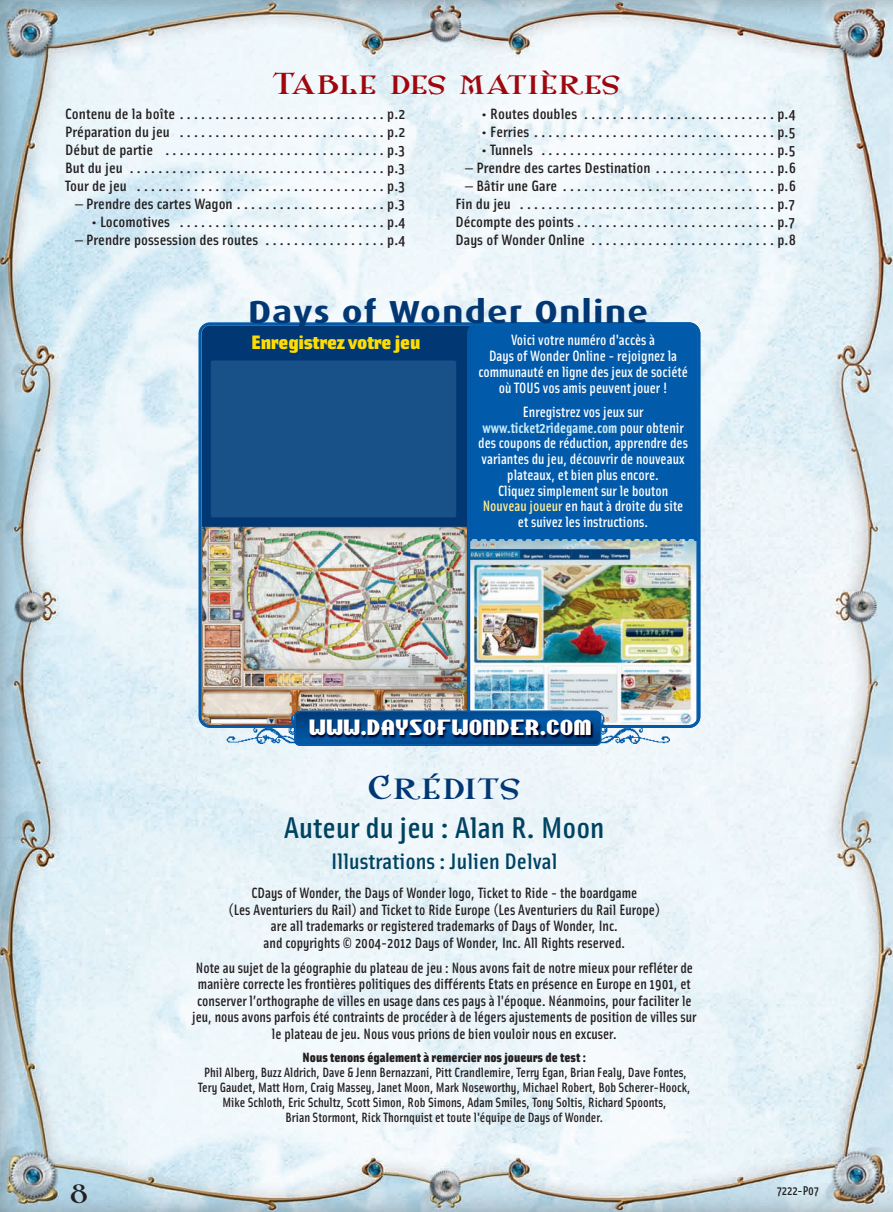
<style>
.page{position:relative;width:893px;height:1212px;background:#fff}
.page>*{position:absolute;margin:0;border:0;box-sizing:border-box;transform-origin:0 0}
.t1{font:700 31.8px "Dax";letter-spacing:.03em;color:#013874;scale:1.18 1}
.t2{font:500 30px "Solex";color:#004361;scale:1.1 1}
.t3{font:28.05px "Shangri La NF Small Caps";letter-spacing:.035em;color:#013874;scale:1.18 1}
.t4{font:25.5px "Shangri La NF Small Caps";letter-spacing:.035em;color:#9d070d;scale:1.18 1}
.t5{font:500 22.5px "Solex";color:#004361;scale:1.1 1}
.t6{font:22.5px "Shangri La NF Small Caps";color:#231f20}
.t7{font:900 19.5px "Solex";letter-spacing:-.015em;color:#ffdc01;scale:1.15 1}
.t8{font:18.75px "Chippewa Falls NF";letter-spacing:.035em;color:#fff;scale:1.05 1}
.t9{font:500 15px/18px "Solex";color:#231f20;text-align:justify;scale:1.1 1}
.t10{font:500 15px/16.5px "Solex";color:#231f20;text-align:center}
.t11{font:500 15px/15.8px "Solex";color:#fff;text-align:center}
.t12{font:500 13.5px/15px "Solex";color:#231f20;text-align:center}
.t13{font:900 13.5px "Solex";color:#231f20}
.t14{font:500 12.75px "Solex";color:#231f20}
.s1{font-weight:700;color:#c6eafa}
.s2{color:#ffec96}
</style>
<div class="page">
<img style="left:0;top:0;width:893px;height:1212px">
<img style="left:198px;top:322px;width:269px;height:406px">
<img style="left:467px;top:322px;width:233px;height:406px">
<svg style="left:468px;top:536px;width:230px;height:5px"></svg>
<img style="left:289px;top:746px;width:320px;height:12px">
<img style="left:470px;top:709px;width:139px;height:1px">
<img style="left:226px;top:710px;width:443px;height:36px">
<div style="left:211px;top:360px;width:245px;height:157px;background:#185088"></div>
<h3 class="t4" style="left:273px;top:70px;width:296px">Table des matières</h3>
<p class="t9" style="left:65px;top:106px;width:311px">Contenu de la boîte . . . . . . . . . . . . . . . . . . . . . . . . . . . . . p.2<br>Préparation du jeu . . . . . . . . . . . . . . . . . . . . . . . . . . . . . p.2<br>Début de partie . . . . . . . . . . . . . . . . . . . . . . . . . . . . . . . p.3<br>But du jeu . . . . . . . . . . . . . . . . . . . . . . . . . . . . . . . . . . . . p.3<br>Tour de jeu . . . . . . . . . . . . . . . . . . . . . . . . . . . . . . . . . . . p.3</p>
<p class="t9" style="left:75px;top:196px;width:301px">— Prendre des cartes Wagon . . . . . . . . . . . . . . . . . . . . . p.3</p>
<p class="t9" style="left:91px;top:214px;width:287px">• Locomotives . . . . . . . . . . . . . . . . . . . . . . . . . . . . . p.4</p>
<p class="t9" style="left:75px;top:232px;width:302px">— Prendre possession des routes . . . . . . . . . . . . . . . . . p.4</p>
<p class="t9" style="left:482px;top:106px;width:287px">• Routes doubles . . . . . . . . . . . . . . . . . . . . . . . . . . . p.4</p>
<p class="t9" style="left:482px;top:124px;width:287px">• Ferries . . . . . . . . . . . . . . . . . . . . . . . . . . . . . . . . . . p.5</p>
<p class="t9" style="left:482px;top:142px;width:287px">• Tunnels . . . . . . . . . . . . . . . . . . . . . . . . . . . . . . . . . p.5</p>
<p class="t9" style="left:465px;top:160px;width:302px">— Prendre des cartes Destination . . . . . . . . . . . . . . . . . p.6</p>
<p class="t9" style="left:455px;top:178px;width:311px;text-indent:10px">— Bâtir une Gare . . . . . . . . . . . . . . . . . . . . . . . . . . . . . . p.6<br>Fin du jeu . . . . . . . . . . . . . . . . . . . . . . . . . . . . . . . . . . . . p.7<br>Décompte des points . . . . . . . . . . . . . . . . . . . . . . . . . . . . p.7<br>Days of Wonder Online . . . . . . . . . . . . . . . . . . . . . . . . . . p.8</p>
<h1 class="t1" style="left:248px;top:298px;width:341px">Days of Wonder Online</h1>
<p class="t11" style="left:478px;top:334px;width:211px">Voici votre numéro d'accès à<br>Days of Wonder Online - rejoignez la communauté en ligne des jeux de société où TOUS vos amis peuvent jouer !</p>
<p class="t11" style="left:478px;top:405px;width:211px">Enregistrez vos jeux sur <span class="s1">www.ticket2ridegame.com</span> pour obtenir des coupons de réduction, apprendre des variantes du jeu, découvrir de nouveaux plateaux, et bien plus encore.<br>Cliquez simplement sur le bouton <span class="s2">Nouveau joueur</span> en haut à droite du site et suivez les instructions.</p>
<h3 class="t7" style="left:251px;top:335px;width:149px">Enregistrez votre jeu</h3>
<p class="t8" style="left:309px;top:717px;width:270px">WWW.DAYSOFWONDER.COM</p>
<h3 class="t3" style="left:369px;top:772px;width:130px">Crédits</h3>
<h2 class="t2" style="left:284px;top:817px;width:293px">Auteur du jeu : Alan R. Moon</h2>
<h3 class="t5" style="left:331px;top:853px;width:207px">Illustrations : Julien Delval</h3>
<p class="t10" style="left:229px;top:886px;width:433px">CDays of Wonder, the Days of Wonder logo, Ticket to Ride - the boardgame<br>(Les Aventuriers du Rail) and Ticket to Ride Europe (Les Aventuriers du Rail Europe) are all trademarks or registered trademarks of Days of Wonder, Inc.<br>and copyrights © 2004-2012 Days of Wonder, Inc. All Rights reserved.</p>
<p class="t10" style="left:192px;top:960px;width:506px">Note au sujet de la géographie du plateau de jeu : Nous avons fait de notre mieux pour refléter de manière correcte les frontières politiques des différents Etats en présence en Europe en 1901, et conserver l’orthographe de villes en usage dans ces pays à l'époque. Néanmoins, pour faciliter le jeu, nous avons parfois été contraints de procéder à de légers ajustements de position de villes sur le plateau de jeu. Nous vous prions de bien vouloir nous en excuser.</p>
<p class="t13" style="left:303px;top:1052px;width:285px">Nous tenons également à remercier nos joueurs de test :</p>
<p class="t12" style="left:198px;top:1066px;width:494px">Phil Alberg, Buzz Aldrich, Dave &amp; Jenn Bernazzani, Pitt Crandlemire, Terry Egan, Brian Fealy, Dave Fontes, Tery Gaudet, Matt Horn, Craig Massey, Janet Moon, Mark Noseworthy, Michael Robert, Bob Scherer-Hoock, Mike Schloth, Eric Schultz, Scott Simon, Rob Simons, Adam Smiles, Tony Soltis, Richard Spoonts,<br>Brian Stormont, Rick Thornquist et toute l'équipe de Days of Wonder.</p>
<h3 class="t6" style="left:71px;top:1182px;width:17px">8</h3>
<p class="t14" style="left:777px;top:1186px;width:43px">7222-P07</p>
</div>
